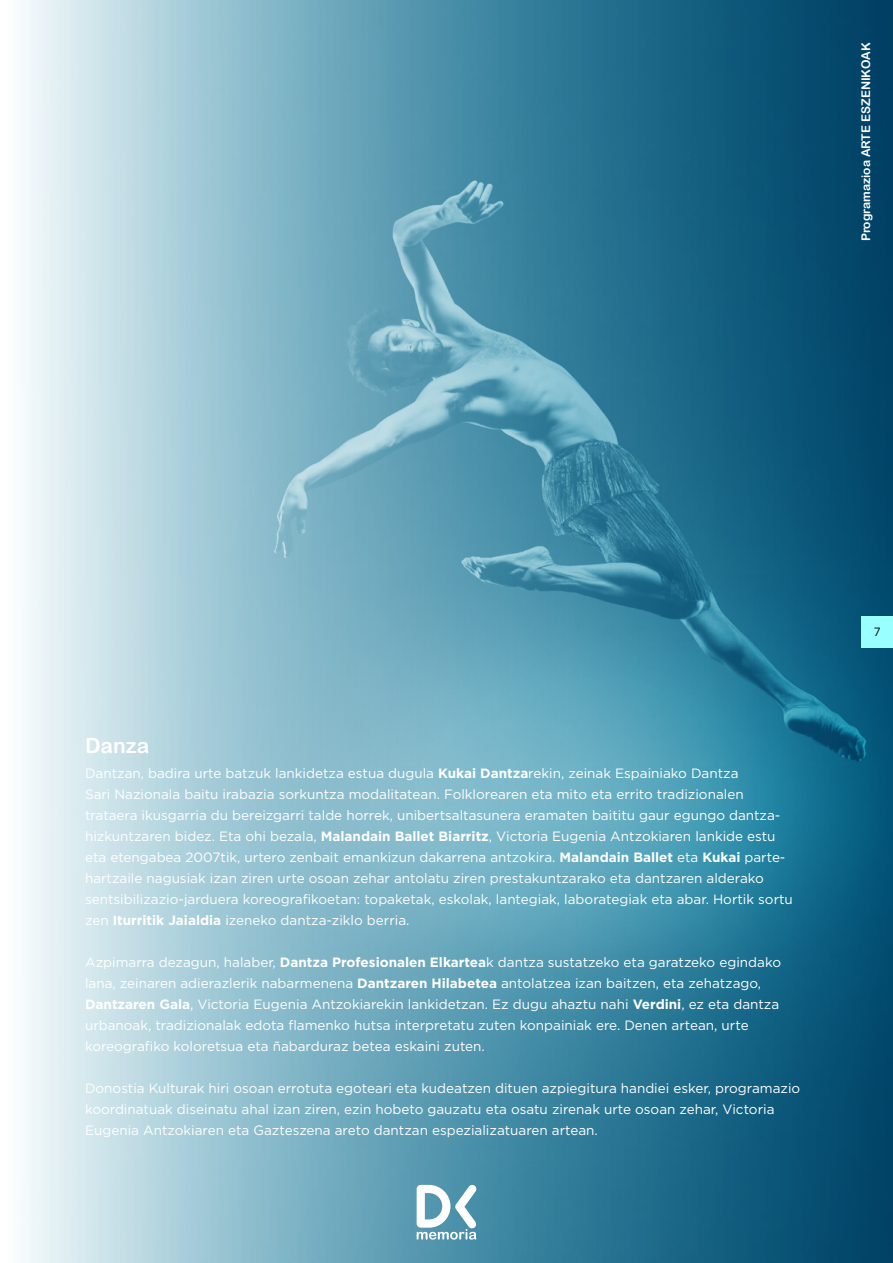
<style>
.page{position:relative;width:893px;height:1263px;background:#fff}
.page>*{position:absolute;margin:0;border:0;box-sizing:border-box;transform-origin:0 0}
.Txt_destacado{font:21px "Arial Rounded MT Bold";color:#fff}
.Cuerpo_de_texto{font:13.5px/21px "Gotham";color:#fff}
.t1{font:12px "Arial Rounded MT Bold";color:#fff}
.t2{font:12px "Gotham";color:#000;scale:.96 1}
.s1{font-weight:700}
</style>
<div class="page">
<img style="left:22px;top:0;width:871px;height:1263px">
<div style="left:862px;top:616px;width:31px;height:31px;background:#9ff"></div>
<svg style="left:417px;top:1184px;width:60px;height:55px"></svg>
<p class="t1" style="left:859px;top:241px;width:200px;rotate:-90deg">Programazioa ARTE ESZENIKOAK</p>
<p class="Txt_destacado" style="left:85px;top:733px;width:66px">Danza</p>
<p class="Cuerpo_de_texto" style="left:85px;top:762px;width:709px">Dantzan, badira urte batzuk lankidetza estua dugula <span class="s1">Kukai Dantza</span>rekin, zeinak Espainiako Dantza<br>Sari Nazionala baitu irabazia sorkuntza modalitatean. Folklorearen eta mito eta errito tradizionalen trataera ikusgarria du bereizgarri talde horrek, unibertsaltasunera eramaten baititu gaur egungo dantza&shy;hizkuntzaren bidez. Eta ohi bezala, <span class="s1">Malandain Ballet Biarritz</span>, Victoria Eugenia Antzokiaren lankide estu eta etengabea 2007tik, urtero zenbait emankizun dakarrena antzokira. <span class="s1">Malandain Ballet</span> eta <span class="s1">Kukai</span> parte&shy;hartzaile nagusiak izan ziren urte osoan zehar antolatu ziren prestakuntzarako eta dantzaren alderako sentsibilizazio-jarduera koreografikoetan: topaketak, eskolak, lantegiak, laborategiak eta abar. Hortik sortu zen <span class="s1">Iturritik Jaialdia</span> izeneko dantza-ziklo berria.</p>
<p class="Cuerpo_de_texto" style="left:85px;top:952px;width:697px">Azpimarra dezagun, halaber, <span class="s1">Dantza Profesionalen Elkartea</span>k dantza sustatzeko eta garatzeko egindako lana, zeinaren adierazlerik nabarmenena <span class="s1">Dantzaren Hilabetea</span> antolatzea izan baitzen, eta zehatzago, <span class="s1">Dantzaren Gala</span>, Victoria Eugenia Antzokiarekin lankidetzan. Ez dugu ahaztu nahi <span class="s1">Verdini</span>, ez eta dantza urbanoak, tradizionalak edota flamenko hutsa interpretatu zuten konpainiak ere. Denen artean, urte koreografiko koloretsua eta ñabarduraz betea eskaini zuten.</p>
<p class="Cuerpo_de_texto" style="left:85px;top:1078px;width:717px">Donostia Kulturak hiri osoan errotuta egoteari eta kudeatzen dituen azpiegitura handiei esker, programazio koordinatuak diseinatu ahal izan ziren, ezin hobeto gauzatu eta osatu zirenak urte osoan zehar, Victoria<br>Eugenia Antzokiaren eta Gazteszena areto dantzan espezializatuaren artean.</p>
<p class="t2" style="left:874px;top:624px;width:9px">7</p>
</div>
